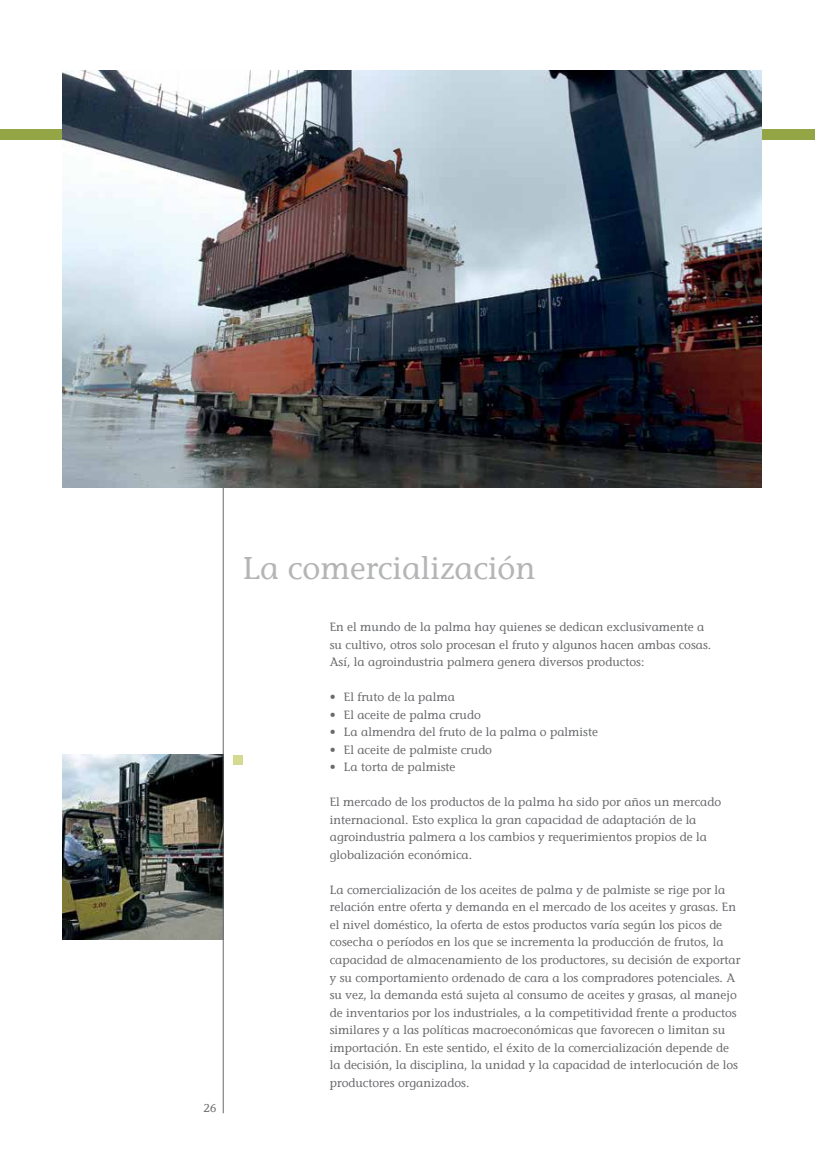
<style>
.page{position:relative;width:815px;height:1170px;background:#fff}
.page>*{position:absolute;margin:0;border:0;box-sizing:border-box;transform-origin:0 0}
.t1{font:31.25px "Stone Informal LT";color:#b4b5b6}
.t2{font:11.88px/17.5px "Stone Informal LT";color:#696a6d}
.t3{font:11.25px "Stone Informal LT";color:#696a6d}
</style>
<div class="page">
<div style="left:0;top:129px;width:815px;height:11px;background:#94a545"></div>
<img style="left:62px;top:754px;width:161px;height:185px">
<div style="left:233px;top:755px;width:9px;height:9px;background:#d4db91"></div>
<hr style="left:223px;top:160px;width:1px;height:953px;background:#696a6d">
<img style="left:62px;top:71px;width:700px;height:417px">
<p class="t3" style="left:204px;top:1100px;width:14px">26</p>
<h1 class="t1" style="left:243px;top:549px;width:295px">La comercialización</h1>
<p class="t2" style="left:330px;top:618px;width:383px">En el mundo de la palma hay quienes se dedican exclusivamente a su cultivo, otros solo procesan el fruto y algunos hacen ambas cosas.<br>Así, la agroindustria palmera genera diversos productos:</p>
<p class="t2" style="left:330px;top:688px;width:127px">• El fruto de la palma</p>
<p class="t2" style="left:330px;top:706px;width:152px">• El aceite de palma crudo</p>
<p class="t2" style="left:330px;top:723px;width:270px">• La almendra del fruto de la palma o palmiste</p>
<p class="t2" style="left:330px;top:741px;width:164px">• El aceite de palmiste crudo</p>
<p class="t2" style="left:330px;top:758px;width:127px">• La torta de palmiste</p>
<p class="t2" style="left:330px;top:793px;width:393px">El mercado de los productos de la palma ha sido por años un mercado internacional. Esto explica la gran capacidad de adaptación de la agroindustria palmera a los cambios y requerimientos propios de la globalización económica.</p>
<p class="t2" style="left:330px;top:881px;width:412px">La comercialización de los aceites de palma y de palmiste se rige por la relación entre oferta y demanda en el mercado de los aceites y grasas. En el nivel doméstico, la oferta de estos productos varía según los picos de cosecha o períodos en los que se incrementa la producción de frutos, la capacidad de almacenamiento de los productores, su decisión de exportar y su comportamiento ordenado de cara a los compradores potenciales. A su vez, la demanda está sujeta al consumo de aceites y grasas, al manejo de inventarios por los industriales, a la competitividad frente a productos similares y a las políticas macroeconómicas que favorecen o limitan su importación. En este sentido, el éxito de la comercialización depende de la decisión, la disciplina, la unidad y la capacidad de interlocución de los productores organizados.</p>
</div>
